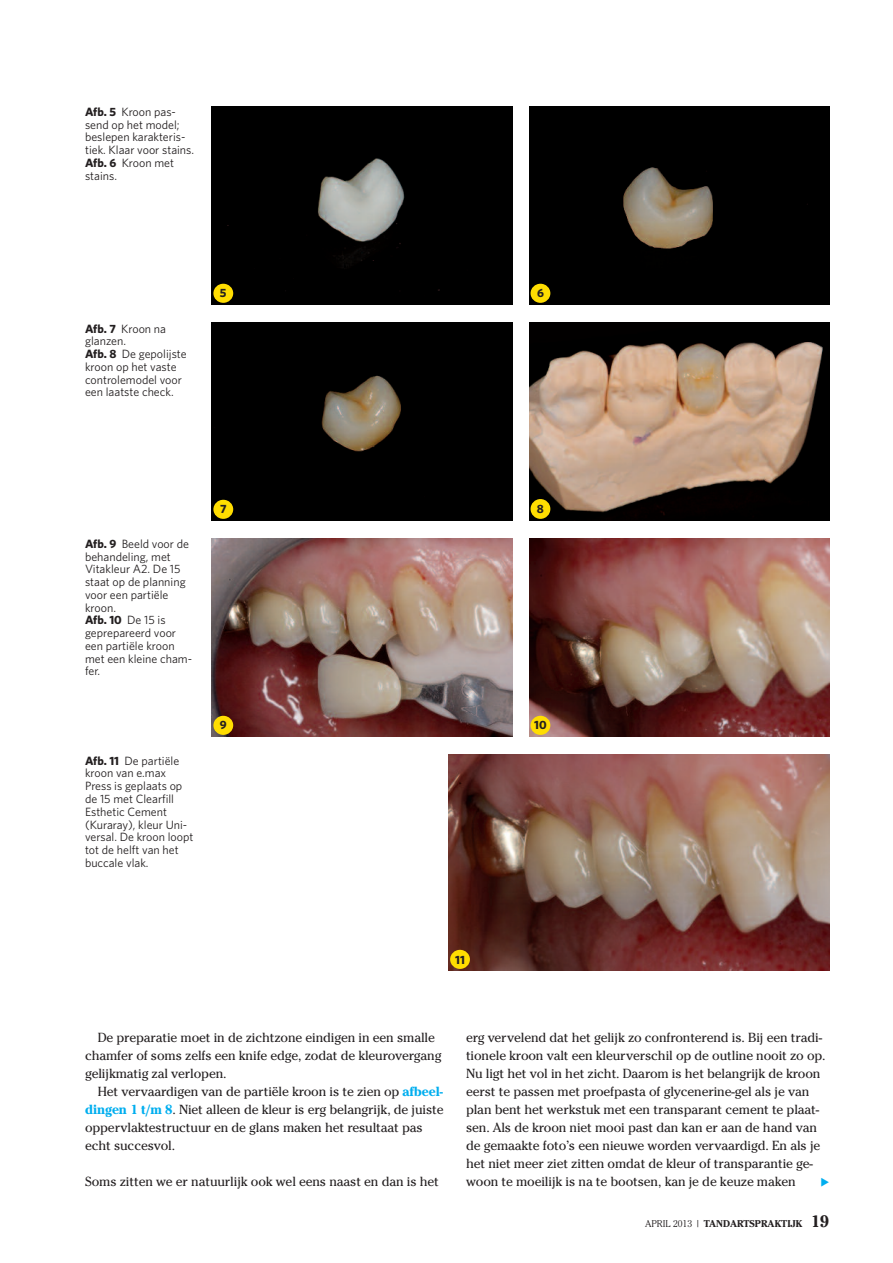
<style>
.page{position:relative;width:893px;height:1263px;background:#fff}
.page>*{position:absolute;margin:0;border:0;box-sizing:border-box;transform-origin:0 0}
.t1{font:13.2px/18px "Cheltenham Std";letter-spacing:-.01em;color:#231f20}
.t2{font:12px/12.8px "Whitney";color:#231f20}
.t3{font:700 12px "Whitney";color:#231f20}
.t4{font:700 9.75px "Cheltenham Std";color:#231f20}
.s1{font-weight:700}
.s2{font-weight:700;color:#00aeef}
.s3{font-weight:300}
.s4{font-size:16.5px}
</style>
<div class="page">
<img style="left:212px;top:322px;width:300px;height:198px">
<img style="left:529px;top:322px;width:300px;height:198px">
<img style="left:212px;top:106px;width:300px;height:198px">
<img style="left:529px;top:106px;width:300px;height:198px">
<img style="left:529px;top:538px;width:300px;height:198px">
<div style="left:213px;top:284px;width:20px;height:19px;background:#ffdd01;border-radius:50%"></div>
<div style="left:531px;top:284px;width:19px;height:19px;background:#ffdd01;border-radius:50%"></div>
<div style="left:531px;top:499px;width:19px;height:20px;background:#ffdd01;border-radius:50%"></div>
<div style="left:213px;top:500px;width:20px;height:19px;background:#ffdd01;border-radius:50%"></div>
<div style="left:531px;top:716px;width:19px;height:19px;background:#ffdd01;border-radius:50%"></div>
<img style="left:212px;top:538px;width:300px;height:198px">
<div style="left:213px;top:716px;width:20px;height:19px;background:#ffdd01;border-radius:50%"></div>
<img style="left:449px;top:754px;width:380px;height:216px">
<div style="left:450px;top:950px;width:20px;height:19px;background:#ffdd01;border-radius:50%"></div>
<p class="t2" style="left:85px;top:106px;width:111px"><span class="s1">Afb. 5</span> Kroon pas&shy;send op het model; beslepen karakteris&shy;tiek. Klaar voor stains.<br><span class="s1">Afb. 6</span> Kroon met stains.</p>
<p class="t2" style="left:85px;top:323px;width:103px"><span class="s1">Afb. 7</span> Kroon na glanzen.<br><span class="s1">Afb. 8</span> De gepolijste kroon op het vaste controlemodel voor een laatste check.</p>
<p class="t3" style="left:220px;top:289px;width:8px">5</p>
<p class="t3" style="left:537px;top:289px;width:8px">6</p>
<p class="t2" style="left:85px;top:538px;width:109px"><span class="s1">Afb. 9</span> Beeld voor de behandeling, met<br>Vitakleur A2. De 15 staat op de planning voor een partiële kroon.<br><span class="s1">Afb. 10</span> De 15 is geprepareerd voor een partiële kroon met een kleine cham&shy;fer.</p>
<p class="t2" style="left:85px;top:755px;width:110px"><span class="s1">Afb. 11</span> De partiële kroon van e.max<br>Press is geplaats op de 15 met Clearfill<br>Esthetic Cement (Kuraray), kleur Uni&shy;versal. De kroon loopt tot de helft van het buccale vlak.</p>
<p class="t3" style="left:220px;top:505px;width:8px">7</p>
<p class="t3" style="left:537px;top:505px;width:9px">8</p>
<p class="t3" style="left:220px;top:721px;width:8px">9</p>
<p class="t3" style="left:534px;top:721px;width:14px">10</p>
<p class="t3" style="left:455px;top:955px;width:11px">11</p>
<p class="t1" style="left:85px;top:1029px;width:358px;text-indent:13px">De preparatie moet in de zichtzone eindigen in een smalle chamfer of soms zelfs een knife edge, zodat de kleurovergang gelijkmatig zal verlopen.</p>
<p class="t1" style="left:85px;top:1083px;width:360px;text-indent:13px">Het vervaardigen van de partiële kroon is te zien op <span class="s2">afbeel&shy;dingen 1 t/m 8</span>. Niet alleen de kleur is erg belangrijk, de juiste oppervlaktestructuur en de glans maken het resultaat pas echt succesvol.</p>
<p class="t1" style="left:85px;top:1173px;width:355px">Soms zitten we er natuurlijk ook wel eens naast en dan is het</p>
<p class="t1" style="left:466px;top:1029px;width:361px">erg vervelend dat het gelijk zo confronterend is. Bij een tradi&shy;tionele kroon valt een kleurverschil op de outline nooit zo op.<br>Nu ligt het vol in het zicht. Daarom is het belangrijk de kroon eerst te passen met proefpasta of glycenerine-gel als je van plan bent het werkstuk met een transparant cement te plaat&shy;sen. Als de kroon niet mooi past dan kan er aan de hand van de gemaakte foto’s een nieuwe worden vervaardigd. En als je het niet meer ziet zitten omdat de kleur of transparantie ge&shy;woon te moeilijk is na te bootsen, kan je de keuze maken</p>
<p class="t4" style="left:645px;top:1220px;width:186px"><span class="s3">APRIL 2013 |</span> TANDARTSPRAKTIJK <span class="s4">19</span></p>
</div>
